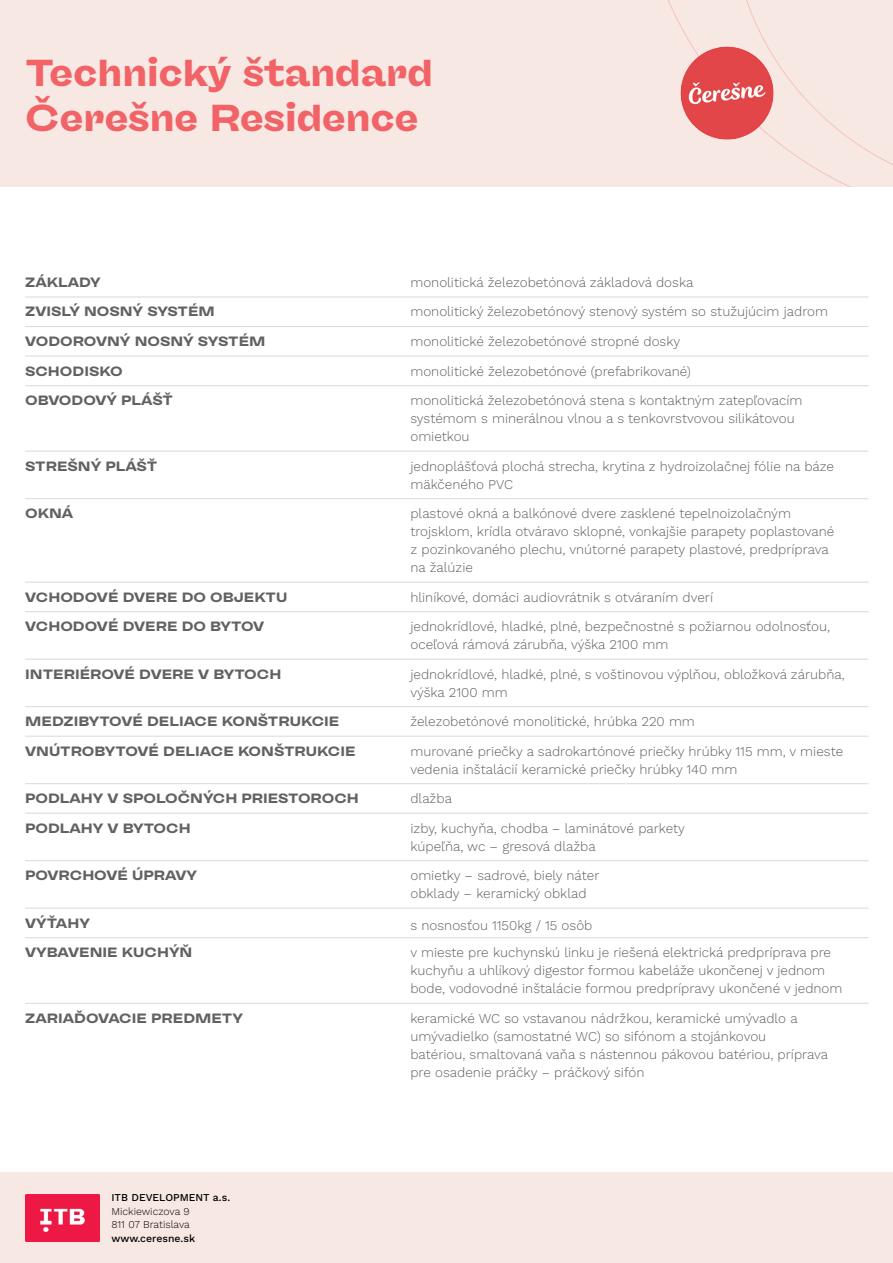
<style>
.page{position:relative;width:893px;height:1263px;background:#fff}
.page>*{position:absolute;margin:0;border:0;box-sizing:border-box;transform-origin:0 0}
.t1{font:900 expanded 37.5px/45px "Freigeist";color:#f16366}
.t2{font:300 13.5px/18px "Work Sans";color:#5f5f62}
.t3{font:900 expanded 13.5px "Freigeist";color:#5f6162}
.t4{font:500 10.5px "Work Sans";color:#000}
.t5{font:300 10.5px "Work Sans";color:#000}
</style>
<div class="page">
<div style="left:0;top:0;width:893px;height:187px;background:#f8e8e4"></div>
<div style="left:0;top:1172px;width:893px;height:91px;background:#f8e8e4"></div>
<svg style="left:746px;top:0;width:147px;height:187px"></svg>
<img style="left:679px;top:23px;width:119px;height:141px">
<hr style="left:25px;top:296px;width:844px;height:1px;background:#dcdddf">
<hr style="left:25px;top:326px;width:844px;height:1px;background:#dcdddf">
<hr style="left:25px;top:355px;width:844px;height:2px;background:#dcdddf">
<hr style="left:25px;top:385px;width:844px;height:1px;background:#dcdddf">
<hr style="left:25px;top:451px;width:843px;height:1px;background:#dcdddf">
<hr style="left:25px;top:498px;width:844px;height:1px;background:#dcdddf">
<hr style="left:25px;top:582px;width:844px;height:1px;background:#dcdddf">
<hr style="left:25px;top:611px;width:844px;height:1px;background:#dcdddf">
<hr style="left:25px;top:659px;width:844px;height:1px;background:#dcdddf">
<hr style="left:25px;top:706px;width:844px;height:1px;background:#dcdddf">
<hr style="left:25px;top:736px;width:844px;height:1px;background:#dcdddf">
<hr style="left:25px;top:783px;width:844px;height:1px;background:#dcdddf">
<hr style="left:25px;top:813px;width:844px;height:1px;background:#dcdddf">
<hr style="left:25px;top:860px;width:844px;height:1px;background:#dcdddf">
<hr style="left:25px;top:908px;width:844px;height:1px;background:#dcdddf">
<hr style="left:25px;top:937px;width:844px;height:1px;background:#dcdddf">
<hr style="left:25px;top:1003px;width:844px;height:1px;background:#dcdddf">
<img style="left:25px;top:1194px;width:75px;height:48px">
<p class="t1" style="left:25px;top:50px;width:409px">Technický štandard<br>Čerešne Residence</p>
<p class="t3" style="left:25px;top:273px;width:77px">ZÁKLADY</p>
<p class="t3" style="left:25px;top:303px;width:191px">ZVISLÝ NOSNÝ SYSTÉM</p>
<p class="t3" style="left:25px;top:333px;width:242px">VODOROVNÝ NOSNÝ SYSTÉM</p>
<p class="t3" style="left:25px;top:362px;width:99px">SCHODISKO</p>
<p class="t3" style="left:25px;top:392px;width:149px">OBVODOVÝ PLÁŠŤ</p>
<p class="t3" style="left:25px;top:457px;width:134px">STREŠNÝ PLÁŠŤ</p>
<p class="t3" style="left:25px;top:505px;width:50px">OKNÁ</p>
<p class="t3" style="left:25px;top:588px;width:264px">VCHODOVÉ DVERE DO OBJEKTU</p>
<p class="t3" style="left:25px;top:618px;width:241px">VCHODOVÉ DVERE DO BYTOV</p>
<p class="t3" style="left:25px;top:665px;width:258px">INTERIÉROVÉ DVERE V BYTOCH</p>
<p class="t3" style="left:25px;top:713px;width:316px">MEDZIBYTOVÉ DELIACE KONŠTRUKCIE</p>
<p class="t3" style="left:25px;top:742px;width:332px">VNÚTROBYTOVÉ DELIACE KONŠTRUKCIE</p>
<p class="t3" style="left:25px;top:790px;width:335px">PODLAHY V SPOLOČNÝCH PRIESTOROCH</p>
<p class="t3" style="left:25px;top:819px;width:167px">PODLAHY V BYTOCH</p>
<p class="t3" style="left:25px;top:867px;width:174px">POVRCHOVÉ ÚPRAVY</p>
<p class="t3" style="left:25px;top:914px;width:66px">VÝŤAHY</p>
<p class="t3" style="left:25px;top:944px;width:169px">VYBAVENIE KUCHÝŇ</p>
<p class="t3" style="left:25px;top:1009px;width:219px">ZARIAĎOVACIE PREDMETY</p>
<p class="t4" style="left:111px;top:1189px;width:120px">ITB DEVELOPMENT a.s.</p>
<p class="t5" style="left:111px;top:1203px;width:80px">Mickiewiczova 9</p>
<p class="t5" style="left:111px;top:1217px;width:80px">811 07 Bratislava</p>
<p class="t4" style="left:111px;top:1230px;width:85px">www.ceresne.sk</p>
<p class="t2" style="left:410px;top:273px;width:284px">monolitická železobetónová základová doska</p>
<p class="t2" style="left:410px;top:302px;width:419px">monolitický železobetónový stenový systém so stužujúcim jadrom</p>
<p class="t2" style="left:410px;top:332px;width:271px">monolitické železobetónové stropné dosky</p>
<p class="t2" style="left:410px;top:361px;width:282px">monolitické železobetónové (prefabrikované)</p>
<p class="t2" style="left:410px;top:391px;width:393px">monolitická železobetónová stena s kontaktným zatepľovacím</p>
<p class="t2" style="left:410px;top:409px;width:386px">systémom s minerálnou vlnou a s tenkovrstvovou silikátovou</p>
<p class="t2" style="left:410px;top:427px;width:61px">omietkou</p>
<p class="t2" style="left:410px;top:457px;width:425px">jednoplášťová plochá strecha, krytina z hydroizolačnej fólie na báze mäkčeného PVC</p>
<p class="t2" style="left:410px;top:504px;width:382px">plastové okná a balkónové dvere zasklené tepelnoizolačným</p>
<p class="t2" style="left:410px;top:522px;width:426px">trojsklom, krídla otváravo sklopné, vonkajšie parapety poplastované</p>
<p class="t2" style="left:410px;top:540px;width:420px">z pozinkovaného plechu, vnútorné parapety plastové, predpríprava</p>
<p class="t2" style="left:410px;top:558px;width:64px">na žalúzie</p>
<p class="t2" style="left:410px;top:588px;width:304px">hliníkové, domáci audiovrátnik s otváraním dverí</p>
<p class="t2" style="left:410px;top:617px;width:421px">jednokrídlové, hladké, plné, bezpečnostné s požiarnou odolnosťou, oceľová rámová zárubňa, výška 2100 mm</p>
<p class="t2" style="left:410px;top:664px;width:436px">jednokrídlové, hladké, plné, s voštinovou výplňou, obložková zárubňa, výška 2100 mm</p>
<p class="t2" style="left:410px;top:712px;width:286px">železobetónové monolitické, hrúbka 220 mm</p>
<p class="t2" style="left:410px;top:742px;width:434px">murované priečky a sadrokartónové priečky hrúbky 115 mm, v mieste vedenia inštalácií keramické priečky hrúbky 140 mm</p>
<p class="t2" style="left:410px;top:789px;width:43px">dlažba</p>
<p class="t2" style="left:410px;top:818px;width:276px">izby, kuchyňa, chodba – laminátové parkety</p>
<p class="t2" style="left:410px;top:836px;width:187px">kúpeľňa, wc – gresová dlažba</p>
<p class="t2" style="left:410px;top:866px;width:191px">omietky – sadrové, biely náter</p>
<p class="t2" style="left:410px;top:884px;width:178px">obklady – keramický obklad</p>
<p class="t2" style="left:410px;top:916px;width:184px">s nosnosťou 1150kg / 15 osôb</p>
<p class="t2" style="left:410px;top:943px;width:434px">v mieste pre kuchynskú linku je riešená elektrická predpríprava pre kuchyňu a uhlíkový digestor formou kabeláže ukončenej v jednom bode, vodovodné inštalácie formou predprípravy ukončené v jednom</p>
<p class="t2" style="left:410px;top:1009px;width:389px">keramické WC so vstavanou nádržkou, keramické umývadlo a umývadielko (samostatné WC) so sifónom a stojánkovou</p>
<p class="t2" style="left:410px;top:1045px;width:419px">batériou, smaltovaná vaňa s nástennou pákovou batériou, príprava</p>
<p class="t2" style="left:410px;top:1063px;width:236px">pre osadenie práčky – práčkový sifón</p>
</div>
